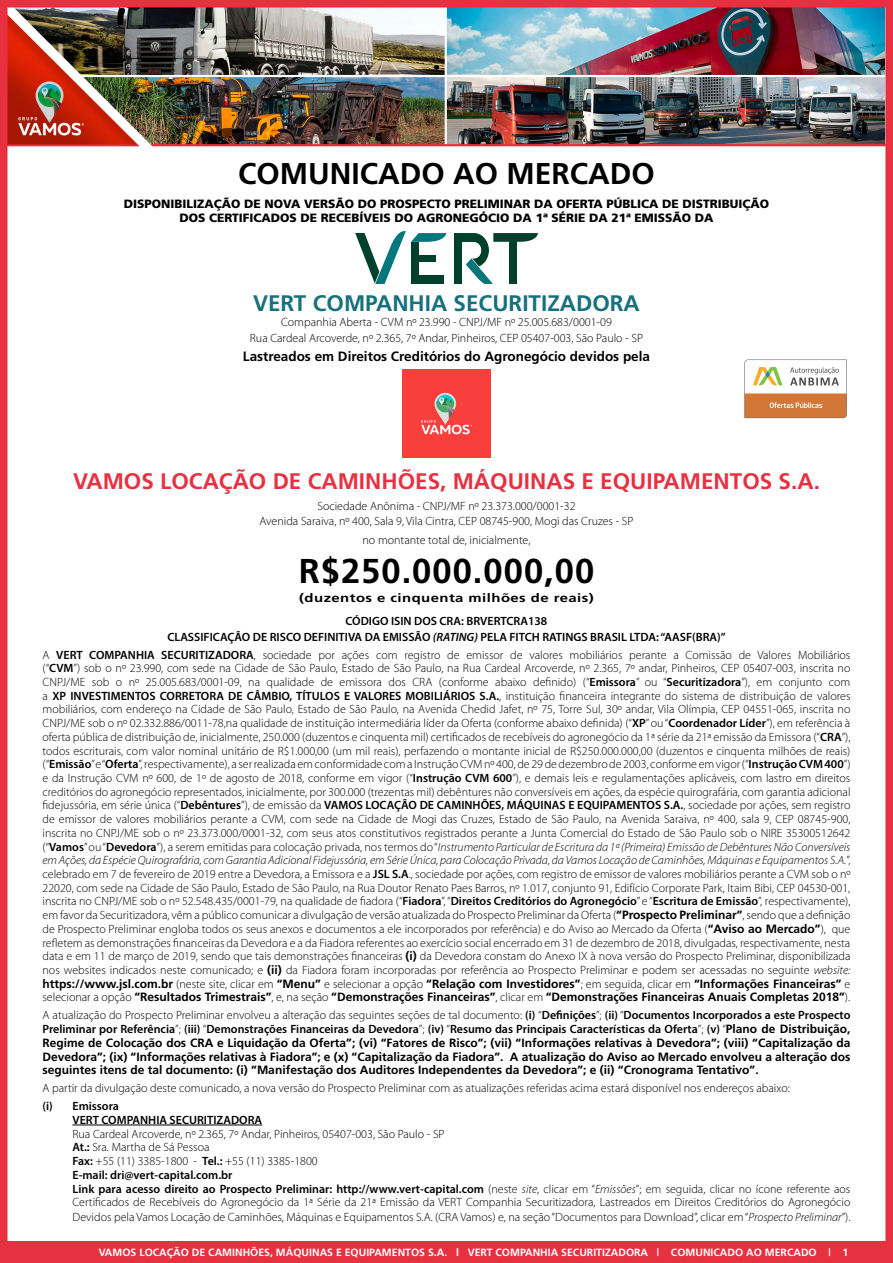
<style>
.page{position:relative;width:893px;height:1263px;background:#fff}
.page>*{position:absolute;margin:0;border:0;box-sizing:border-box;transform-origin:0 0}
.t1{font:700 34.5px "Frutiger";letter-spacing:.03em;color:#000}
.t2{font:700 30px "Frutiger";color:#000}
.t3{font:700 22.5px "Frutiger";color:#e73141}
.t4{font:700 22.5px "Frutiger";color:#17717c}
.t5{font:700 13.5px "Frutiger";color:#000}
.t6{font:300 12px/13.6px "Myriad Pro";color:#000;text-align:center}
.t7{font:700 12px/13.6px "Frutiger";color:#000}
.t8{font:600 12px/15.1px "Myriad Pro";color:#000;text-align:center}
.t9{font:900 12px/13.6px "Frutiger";color:#000;text-align:center}
.t10{font:700 12px "Frutiger";letter-spacing:.03em;color:#000;scale:1.24 1}
.t11{font:600 12px "Myriad Pro";color:#000}
.t12{font:700 10.5px "Frutiger";color:#fff}
.s1{font-style:italic}
.s2{font-weight:600}
.s3{font-family:"Frutiger";font-weight:700}
.s4{font-family:"Myriad Pro";font-weight:300}
.s5{font-weight:300}
</style>
<div class="page">
<img style="left:0;top:0;width:893px;height:1241px">
<div style="left:0;top:1241px;width:893px;height:22px;background:#e73141"></div>
<hr style="left:73px;top:1125px;width:189px;height:1px;background:#000">
<svg style="left:355px;top:229px;width:91px;height:55px"></svg>
<div style="left:411px;top:243px;width:7px;height:41px;background:#00412d"></div>
<div style="left:418px;top:275px;width:26px;height:9px;background:#00412d"></div>
<div style="left:418px;top:255px;width:18px;height:7px;background:#00412d"></div>
<div style="left:454px;top:233px;width:8px;height:51px;background:#00412d"></div>
<svg style="left:462px;top:233px;width:76px;height:51px"></svg>
<div style="left:509px;top:241px;width:7px;height:43px;background:#00412d"></div>
<img style="left:403px;top:369px;width:87px;height:88px">
<svg style="left:744px;top:360px;width:103px;height:58px"></svg>
<h2 class="t2" style="left:238px;top:156px;width:418px">COMUNICADO AO MERCADO</h2>
<p class="t9" style="left:124px;top:197px;width:647px">DISPONIBILIZAÇÃO DE NOVA VERSÃO DO PROSPECTO PRELIMINAR DA OFERTA PÚBLICA DE DISTRIBUIÇÃO<br>DOS CERTIFICADOS DE RECEBÍVEIS DO AGRONEGÓCIO DA 1ª SÉRIE DA 21ª EMISSÃO DA</p>
<h3 class="t4" style="left:253px;top:290px;width:388px">VERT COMPANHIA SECURITIZADORA</h3>
<p class="t6" style="left:250px;top:315px;width:395px;line-height:15.1px">Companhia Aberta - CVM nº 23.990 - CNPJ/MF nº 25.005.683/0001-09<br>Rua Cardeal Arcoverde, nº 2.365, 7º Andar, Pinheiros, CEP 05407-003, São Paulo - SP</p>
<p class="t5" style="left:243px;top:348px;width:409px">Lastreados em Direitos Creditórios do Agronegócio devidos pela</p>
<h3 class="t3" style="left:73px;top:467px;width:748px">VAMOS LOCAÇÃO DE CAMINHÕES, MÁQUINAS E EQUIPAMENTOS S.A.</h3>
<p class="t6" style="left:259px;top:499px;width:376px;line-height:15.1px">Sociedade Anônima - CNPJ/MF nº 23.373.000/0001-32<br>Avenida Saraiva, nº 400, Sala 9, Vila Cintra, CEP 08745-900, Mogi das Cruzes - SP</p>
<p class="t6" style="left:363px;top:533px;width:169px">no montante total de, inicialmente,</p>
<h1 class="t1" style="left:299px;top:551px;width:297px">R$250.000.000,00</h1>
<p class="t10" style="left:299px;top:590px;width:239px">(duzentos e cinquenta milhões de reais)</p>
<p class="t8" style="left:167px;top:613px;width:560px">CÓDIGO ISIN DOS CRA: BRVERTCRA138<br>CLASSIFICAÇÃO DE RISCO DEFINITIVA DA EMISSÃO <span class="s1">(RATING)</span> PELA FITCH RATINGS BRASIL LTDA: “AASF(BRA)”</p>
<p class="t6" style="left:43px;top:648px;width:809px;text-align:justify">A <span class="s2">VERT COMPANHIA SECURITIZADORA</span>, sociedade por ações com registro de emissor de valores mobiliários perante a Comissão de Valores Mobiliários (“<span class="s2">CVM</span>”) sob o nº 23.990, com sede na Cidade de São Paulo, Estado de São Paulo, na Rua Cardeal Arcoverde, nº 2.365, 7º andar, Pinheiros, CEP 05407-003, inscrita no CNPJ/ME sob o nº 25.005.683/0001-09, na qualidade de emissora dos CRA (conforme abaixo definido) (“<span class="s2">Emissora</span>” ou “<span class="s2">Securitizadora</span>”), em conjunto com a <span class="s2">XP INVESTIMENTOS CORRETORA DE CÂMBIO, TÍTULOS E VALORES MOBILIÁRIOS S.A.</span>, instituição financeira integrante do sistema de distribuição de valores mobiliários, com endereço na Cidade de São Paulo, Estado de São Paulo, na Avenida Chedid Jafet, nº 75, Torre Sul, 30º andar, Vila Olímpia, CEP 04551-065, inscrita no CNPJ/ME sob o nº 02.332.886/0011-78,na qualidade de instituição intermediária líder da Oferta (conforme abaixo definida) (“<span class="s2">XP</span>” ou “<span class="s2">Coordenador Líder</span>”), em referência à oferta pública de distribuição de, inicialmente, 250.000 (duzentos e cinquenta mil) certificados de recebíveis do agronegócio da 1ª série da 21ª emissão da Emissora (“<span class="s2">CRA</span>”), todos escriturais, com valor nominal unitário de R$1.000,00 (um mil reais), perfazendo o montante inicial de R$250.000.000,00 (duzentos e cinquenta milhões de reais) (“<span class="s2">Emissão</span>” e “<span class="s2">Oferta</span>”, respectivamente), a ser realizada em conformidade com a Instrução CVM nº 400, de 29 de dezembro de 2003, conforme em vigor (“<span class="s2">Instrução CVM 400</span>”) e da Instrução CVM nº 600, de 1º de agosto de 2018, conforme em vigor (“<span class="s2">Instrução CVM 600</span>”), e demais leis e regulamentações aplicáveis, com lastro em direitos creditórios do agronegócio representados, inicialmente, por 300.000 (trezentas mil) debêntures não conversíveis em ações, da espécie quirografária, com garantia adicional fidejussória, em série única (“<span class="s2">Debêntures</span>”), de emissão da <span class="s2">VAMOS LOCAÇÃO DE CAMINHÕES, MÁQUINAS E EQUIPAMENTOS S.A.</span>, sociedade por ações, sem registro de emissor de valores mobiliários perante a CVM, com sede na Cidade de Mogi das Cruzes, Estado de São Paulo, na Avenida Saraiva, nº 400, sala 9, CEP 08745-900, inscrita no CNPJ/ME sob o nº 23.373.000/0001-32, com seus atos constitutivos registrados perante a Junta Comercial do Estado de São Paulo sob o NIRE 35300512642 (“<span class="s2">Vamos</span>” ou “<span class="s2">Devedora</span>”), a serem emitidas para colocação privada, nos termos do “<span class="s1">Instrumento Particular de Escritura da 1ª (Primeira) Emissão de Debêntures Não Conversíveis em Ações, da Espécie Quirografária, com Garantia Adicional Fidejussória, em Série Única, para Colocação Privada, da Vamos Locação de Caminhões, Máquinas e Equipamentos S.A.</span>”, celebrado em 7 de fevereiro de 2019 entre a Devedora, a Emissora e a <span class="s2">JSL S.A</span>., sociedade por ações, com registro de emissor de valores mobiliários perante a CVM sob o nº 22020, com sede na Cidade de São Paulo, Estado de São Paulo, na Rua Doutor Renato Paes Barros, nº 1.017, conjunto 91, Edifício Corporate Park, Itaim Bibi, CEP 04530-001, inscrita no CNPJ/ME sob o nº 52.548.435/0001-79, na qualidade de fiadora (“<span class="s2">Fiadora</span>”, “<span class="s2">Direitos Creditórios do Agronegócio</span>” e “<span class="s2">Escritura de Emissão</span>”, respectivamente), em favor da Securitizadora, vêm a público comunicar a divulgação de versão atualizada do Prospecto Preliminar da Oferta (<span class="s3">“Prospecto Preliminar”</span>, sendo que a definição de Prospecto Preliminar engloba todos os seus anexos e documentos a ele incorporados por referência) e do Aviso ao Mercado da Oferta (<span class="s3">“Aviso ao Mercado”</span>), que refletem as demonstrações financeiras da Devedora e a da Fiadora referentes ao exercício social encerrado em 31 de dezembro de 2018, divulgadas, respectivamente, nesta data e em 11 de março de 2019, sendo que tais demonstrações financeiras <span class="s3">(i)</span> da Devedora constam do Anexo IX à nova versão do Prospecto Preliminar, disponibilizada nos websites indicados neste comunicado; e <span class="s3">(ii)</span> da Fiadora foram incorporadas por referência ao Prospecto Preliminar e podem ser acessadas no seguinte <span class="s1">website:</span></p>
<p class="t7" style="left:43px;top:977px;width:809px">https://www.jsl.com.br <span class="s4">(neste site, clicar em</span> “Menu” <span class="s4">e selecionar a opção</span> “Relação com Investidores”<span class="s4">; em seguida, clicar em</span> “Informações Financeiras” <span class="s4">e selecionar a opção</span> “Resultados Trimestrais”<span class="s4">, e, na seção</span> “Demonstrações Financeiras”<span class="s4">, clicar em</span> “Demonstrações Financeiras Anuais Completas 2018”<span class="s4">).</span></p>
<p class="t8" style="left:43px;top:1008px;width:809px;line-height:13.6px;text-align:left"><span class="s5">A atualização do Prospecto Preliminar envolveu a alteração das seguintes seções de tal documento:</span> (i) <span class="s5">“</span>Definições<span class="s5">”;</span> (ii) <span class="s5">“</span>Documentos Incorporados a este Prospecto<br>Preliminar por Referência<span class="s5">”;</span> (iii) <span class="s5">“</span>Demonstrações Financeiras da Devedora<span class="s5">”;</span> (iv) <span class="s5">“</span>Resumo das Principais Características da Oferta<span class="s5">”;</span> (v) <span class="s5">“</span><span class="s3">Plano de Distribuição,</span></p>
<p class="t7" style="left:43px;top:1036px;width:809px;text-align:justify">Regime de Colocação dos CRA e Liquidação da Oferta”; (vi) “Fatores de Risco”; (vii) “Informações relativas à Devedora”; (viii) “Capitalização da Devedora”; (ix) “Informações relativas à Fiadora”; e (x) “Capitalização da Fiadora”. A atualização do Aviso ao Mercado envolveu a alteração dos seguintes itens de tal documento: (i) “Manifestação dos Auditores Independentes da Devedora”; e (ii) “Cronograma Tentativo”.</p>
<p class="t6" style="left:43px;top:1082px;width:749px">A partir da divulgação deste comunicado, a nova versão do Prospecto Preliminar com as atualizações referidas acima estará disponível nos endereços abaixo:</p>
<p class="t8" style="left:43px;top:1098px;width:78px">(i) Emissora</p>
<p class="t11" style="left:73px;top:1112px;width:191px">VERT COMPANHIA SECURITIZADORA</p>
<p class="t6" style="left:73px;top:1127px;width:779px;text-align:left">Rua Cardeal Arcoverde, nº 2.365, 7º Andar, Pinheiros, 05407-003, São Paulo - SP<br><span class="s2">At.:</span> Sra. Martha de Sá Pessoa<br><span class="s2">Fax:</span> +55 (11) 3385-1800 - <span class="s2">Tel.:</span> +55 (11) 3385-1800<br><span class="s2">E-mail: dri@vert-capital.com.br<br>Link para acesso direito ao Prospecto Preliminar: http://www.vert-capital.com</span> (neste <span class="s1">site</span>, clicar em “<span class="s1">Emissões</span>”; em seguida, clicar no ícone referente aos Certificados de Recebíveis do Agronegócio da 1ª Série da 21ª Emissão da VERT Companhia Securitizadora, Lastreados em Direitos Creditórios do Agronegócio</p>
<p class="t6" style="left:73px;top:1211px;width:779px">Devidos pela Vamos Locação de Caminhões, Máquinas e Equipamentos S.A. (CRA Vamos) e, na seção “Documentos para Download”, clicar em “<span class="s1">Prospecto Preliminar</span>”).</p>
<p class="t12" style="left:99px;top:1246px;width:751px">VAMOS LOCAÇÃO DE CAMINHÕES, MÁQUINAS E EQUIPAMENTOS S.A. l VERT COMPANHIA SECURITIZADORA | COMUNICADO AO MERCADO | 1</p>
</div>
